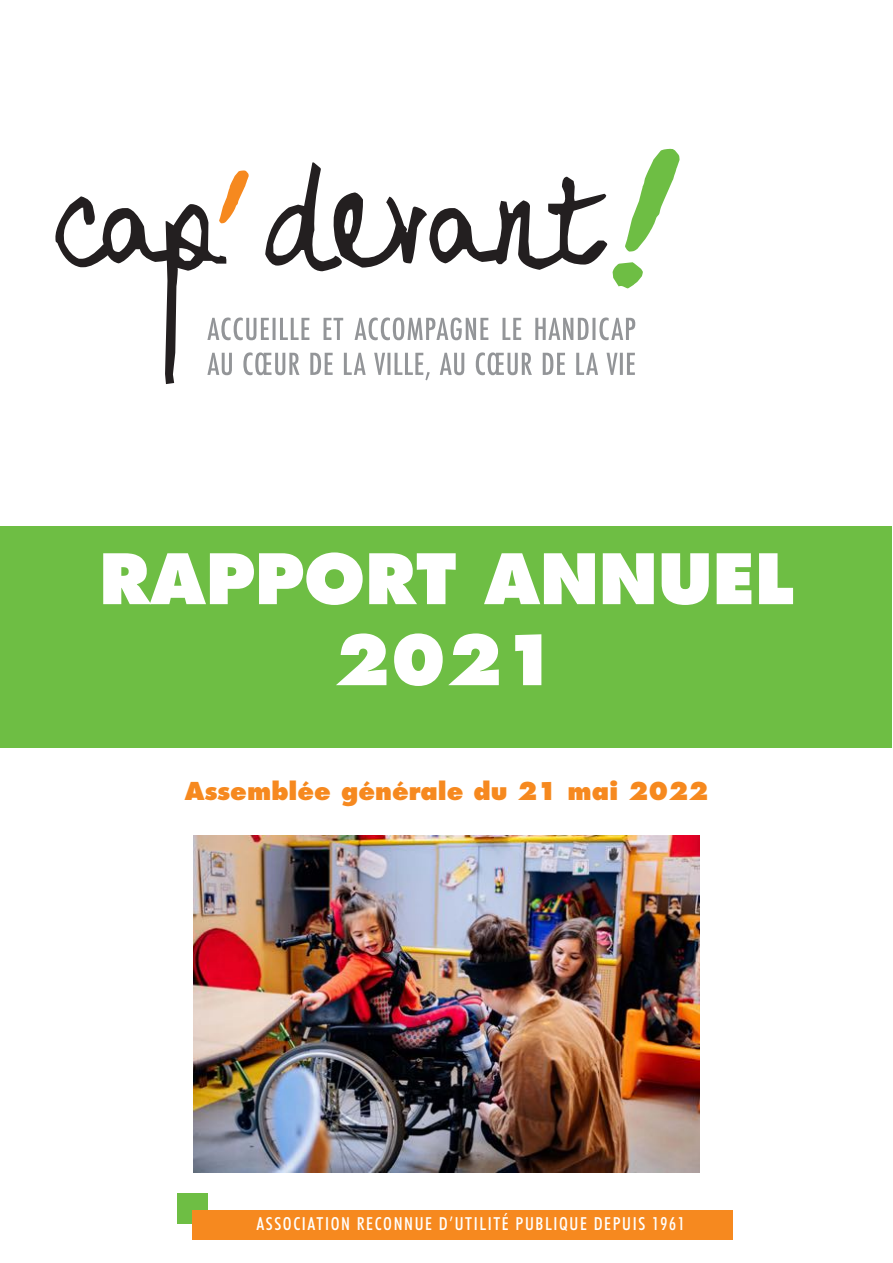
<style>
.page{position:relative;width:893px;height:1263px;background:#fff}
.page>*{position:absolute;margin:0;border:0;box-sizing:border-box;transform-origin:0 0}
.t1{font:800 67.5px/81px "Futura";color:#fff;text-align:center}
.t2{font:800 24px "Futura";color:#f6891f}
.t3{font:500 condensed 18px "Futura BT";letter-spacing:.09em;color:#fff}
</style>
<div class="page">
<div style="left:1px;top:526px;width:891px;height:222px;background:#6ebe44"></div>
<div style="left:177px;top:1193px;width:31px;height:31px;background:#6ebe44"></div>
<div style="left:192px;top:1210px;width:540px;height:30px;background:#f6891f"></div>
<svg style="left:55px;top:149px;width:625px;height:235px"></svg>
<img style="left:194px;top:836px;width:505px;height:337px">
<h1 class="t1" style="left:99px;top:538px;width:696px">RAPPORT ANNUEL<br>2021</h1>
<h2 class="t2" style="left:185px;top:775px;width:525px">Assemblée générale du 21 mai 2022</h2>
<p class="t3" style="left:256px;top:1212px;width:430px">ASSOCIATION RECONNUE D’UTILITÉ PUBLIQUE DEPUIS 1961</p>
</div>
